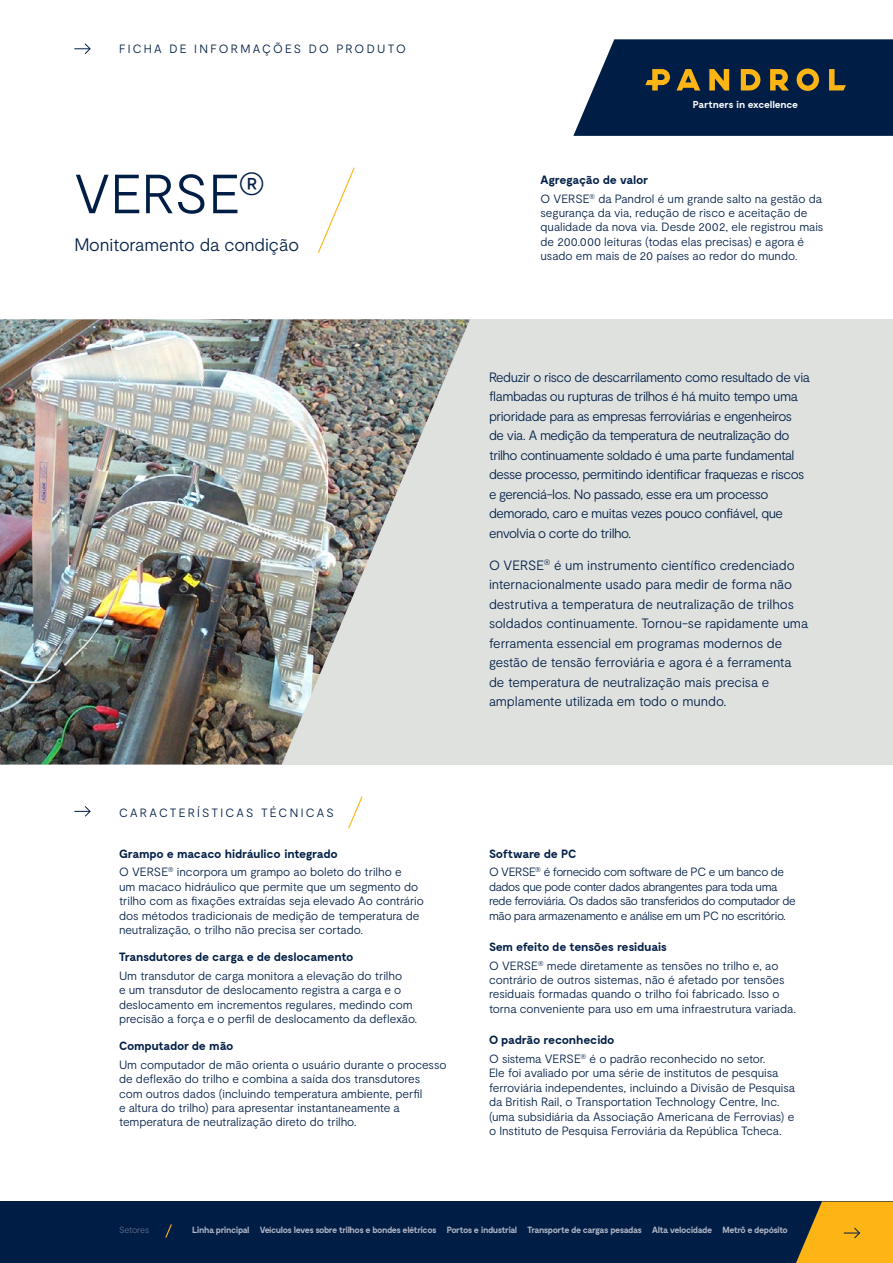
<style>
.page{position:relative;width:893px;height:1263px;background:#fff}
.page>*{position:absolute;margin:0;border:0;box-sizing:border-box;transform-origin:0 0}
.t1{font:300 55.05px "Moderat";letter-spacing:.005em;color:#001e45}
.t2{font:300 18px "Moderat";letter-spacing:-.01em;color:#001e45}
.t3{font:300 13.5px/19.5px "Moderat";letter-spacing:-.03em;color:#001e45}
.t4{font:300 13.5px/19.5px "Moderat";letter-spacing:-.01em;color:#001e45}
.t5{font:300 12px/14.4px "Moderat";letter-spacing:-.01em;color:#001e45}
.t6{font:300 12px/14.4px "Moderat";letter-spacing:-.035em;color:#001e45}
.t7{font:700 12px "Moderat";letter-spacing:-.025em;color:#001e45}
.t8{font:300 12px "Moderat";letter-spacing:.19em;color:#001e45}
.t9{font:300 12px "Moderat";letter-spacing:.185em;color:#001e45}
.t10{font:700 10.05px "Moderat";letter-spacing:-.025em;color:#fff}
.t11{font:700 9px "Moderat";letter-spacing:-.055em;color:#b3b7c8}
.t12{font:300 9px "Moderat";letter-spacing:-.02em;color:#656f8d}
.s1{font-weight:700}
</style>
<div class="page">
<div style="left:0;top:1201px;width:893px;height:62px;background:#001e45"></div>
<svg style="left:796px;top:1201px;width:97px;height:62px;background:#d69e1c"></svg>
<div style="left:0;top:319px;width:893px;height:445px;background:#dfe1df"></div>
<svg style="left:74px;top:806px;width:17px;height:11px"></svg>
<svg style="left:573px;top:39px;width:320px;height:97px;background:#21364e"></svg>
<svg style="left:165px;top:1224px;width:7px;height:14px"></svg>
<svg style="left:318px;top:167px;width:37px;height:86px"></svg>
<img style="left:0;top:319px;width:470px;height:445px">
<svg style="left:74px;top:43px;width:17px;height:11px"></svg>
<svg style="left:348px;top:796px;width:15px;height:33px"></svg>
<p class="t8" style="left:119px;top:42px;width:288px">FICHA DE INFORMAÇÕES DO PRODUTO</p>
<h1 class="t1" style="left:74px;top:160px;width:192px">VERSE<sup>®</sup></h1>
<h2 class="t2" style="left:74px;top:234px;width:226px">Monitoramento da condição</h2>
<p class="t10" style="left:693px;top:98px;width:107px">Partners in excellence</p>
<p class="t5" style="left:541px;top:171px;width:283px;line-height:18.6px"><span class="s1">Agregação de valor<br></span>O VERSE<sup>®</sup> da Pandrol é um grande salto na gestão da</p>
<p class="t5" style="left:541px;top:206px;width:284px">segurança da via, redução de risco e aceitação de qualidade da nova via. Desde 2002, ele registrou mais de 200.000 leituras (todas elas precisas) e agora é usado em mais de 20 países ao redor do mundo.</p>
<p class="t9" style="left:119px;top:806px;width:216px">CARACTERÍSTICAS TÉCNICAS</p>
<p class="t5" style="left:119px;top:844px;width:284px;line-height:18.6px"><span class="s1">Grampo e macaco hidráulico integrado<br></span>O VERSE<sup>®</sup> incorpora um grampo ao boleto do trilho e</p>
<p class="t5" style="left:119px;top:879px;width:306px">um macaco hidráulico que permite que um segmento do trilho com as fixações extraídas seja elevado Ao contrário dos métodos tradicionais de medição de temperatura de neutralização, o trilho não precisa ser cortado.</p>
<p class="t7" style="left:119px;top:950px;width:236px">Transdutores de carga e de deslocamento</p>
<p class="t5" style="left:119px;top:968px;width:300px">Um transdutor de carga monitora a elevação do trilho<br>e um transdutor de deslocamento registra a carga e o deslocamento em incrementos regulares, medindo com precisão a força e o perfil de deslocamento da deflexão.</p>
<p class="t7" style="left:119px;top:1039px;width:116px">Computador de mão</p>
<p class="t5" style="left:119px;top:1057px;width:329px">Um computador de mão orienta o usuário durante o processo de deflexão do trilho e combina a saída dos transdutores com outros dados (incluindo temperatura ambiente, perfil<br>e altura do trilho) para apresentar instantaneamente a temperatura de neutralização direto do trilho.</p>
<p class="t3" style="left:489px;top:367px;width:322px">Reduzir o risco de descarrilamento como resultado de via flambadas ou rupturas de trilhos é há muito tempo uma prioridade para as empresas ferroviárias e engenheiros de via. A medição da temperatura de neutralização do trilho continuamente soldado é uma parte fundamental desse processo, permitindo identificar fraquezas e riscos e gerenciá-los. No passado, esse era um processo demorado, caro e muitas vezes pouco confiável, que envolvia o corte do trilho.</p>
<p class="t4" style="left:489px;top:555px;width:320px">O VERSE<sup>®</sup> é um instrumento científico credenciado internacionalmente usado para medir de forma não destrutiva a temperatura de neutralização de trilhos soldados continuamente. Tornou-se rapidamente uma ferramenta essencial em programas modernos de gestão de tensão ferroviária e agora é a ferramenta de temperatura de neutralização mais precisa e amplamente utilizada em todo o mundo.</p>
<p class="t6" style="left:489px;top:844px;width:297px;line-height:18.6px"><span class="s1">Software de PC<br></span>O VERSE<sup>®</sup> é fornecido com software de PC e um banco de</p>
<p class="t6" style="left:489px;top:879px;width:308px">dados que pode conter dados abrangentes para toda uma rede ferroviária. Os dados são transferidos do computador de mão para armazenamento e análise em um PC no escritório.</p>
<p class="t5" style="left:489px;top:937px;width:291px;line-height:18.6px"><span class="s1">Sem efeito de tensões residuais<br></span>O VERSE<sup>®</sup> mede diretamente as tensões no trilho e, ao</p>
<p class="t5" style="left:489px;top:973px;width:309px">contrário de outros sistemas, não é afetado por tensões residuais formadas quando o trilho foi fabricado. Isso o torna conveniente para uso em uma infraestrutura variada.</p>
<p class="t5" style="left:489px;top:1031px;width:278px;line-height:18.6px"><span class="s1">O padrão reconhecido<br></span>O sistema VERSE<sup>®</sup> é o padrão reconhecido no setor.</p>
<p class="t5" style="left:489px;top:1066px;width:308px">Ele foi avaliado por uma série de institutos de pesquisa ferroviária independentes, incluindo a Divisão de Pesquisa da British Rail, o Transportation Technology Centre, Inc. (uma subsidiária da Associação Americana de Ferrovias) e o Instituto de Pesquisa Ferroviária da República Tcheca.</p>
<p class="t12" style="left:119px;top:1224px;width:32px">Setores</p>
<p class="t11" style="left:192px;top:1225px;width:597px">Linha principal Veículos leves sobre trilhos e bondes elétricos Portos e industrial Transporte de cargas pesadas Alta velocidade Metrô e depósito</p>
</div>
